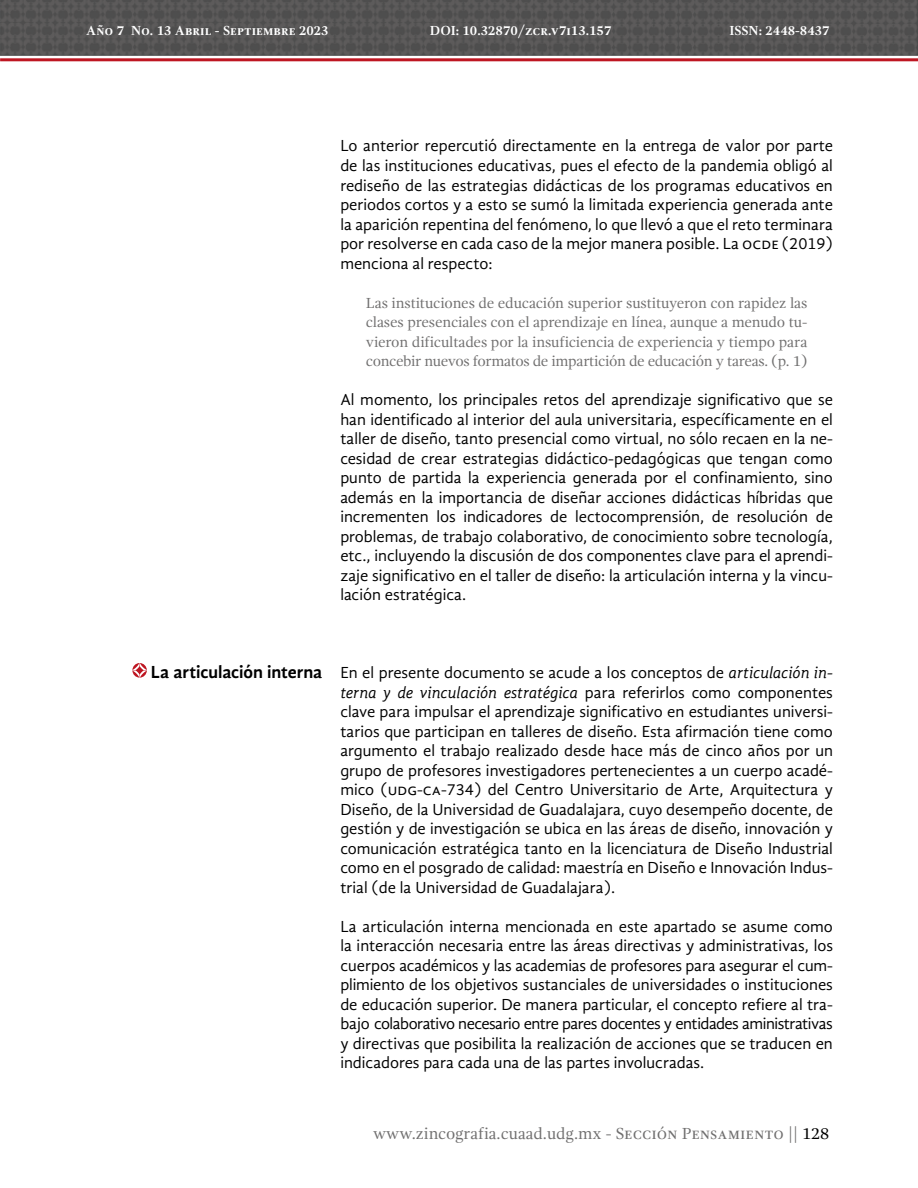
<style>
.page{position:relative;width:918px;height:1188px;background:#fff}
.page>*{position:absolute;margin:0;border:0;box-sizing:border-box;transform-origin:0 0}
.t1{font:700 18px "Gandhi Sans";letter-spacing:-.005em;color:#000}
.t2{font:16.5px/19.5px "Gandhi Sans";color:#000;text-align:justify}
.t3{font:16.5px "Gandhi Serif";color:#706f6f}
.t4{font:15px/19.5px "Gandhi Serif";letter-spacing:-.01em;color:#706f6f;text-align:justify}
.t5{font:700 13.5px "Gandhi Serif";color:#fff}
.s1{font-style:italic}
.s2{color:#000}
</style>
<div class="page">
<div style="left:0;top:0;width:918px;height:56px;background:#565554"></div>
<hr style="left:0;top:58px;width:918px;height:3px;background:#be1622">
<svg style="left:132px;top:663px;width:15px;height:15px"></svg>
<p class="t5" style="left:86px;top:23px;width:244px">Año 7 No. 13 Abril - Septiembre 2023</p>
<p class="t5" style="left:430px;top:23px;width:183px">DOI: 10.32870/zcr.v7i13.157</p>
<p class="t5" style="left:730px;top:23px;width:102px">ISSN: 2448-8437</p>
<p class="t2" style="left:340px;top:136px;width:494px">Lo anterior repercutió directamente en la entrega de valor por parte de las instituciones educativas, pues el efecto de la pandemia obligó al rediseño de las estrategias didácticas de los programas educativos en periodos cortos y a esto se sumó la limitada experiencia generada ante la aparición repentina del fenómeno, lo que llevó a que el reto terminara por resolverse en cada caso de la mejor manera posible. La ocde (2019) menciona al respecto:</p>
<p class="t4" style="left:366px;top:293px;width:443px">Las instituciones de educación superior sustituyeron con rapidez las clases presenciales con el aprendizaje en línea, aunque a menudo tu&shy;vieron dificultades por la insuficiencia de experiencia y tiempo para concebir nuevos formatos de impartición de educación y tareas. (p. 1)</p>
<p class="t2" style="left:340px;top:390px;width:494px">Al momento, los principales retos del aprendizaje significativo que se han identificado al interior del aula universitaria, específicamente en el taller de diseño, tanto presencial como virtual, no sólo recaen en la ne&shy;cesidad de crear estrategias didáctico-pedagógicas que tengan como punto de partida la experiencia generada por el confinamiento, sino además en la importancia de diseñar acciones didácticas híbridas que incrementen los indicadores de lectocomprensión, de resolución de problemas, de trabajo colaborativo, de conocimiento sobre tecnología, etc., incluyendo la discusión de dos componentes clave para el aprendi&shy;zaje significativo en el taller de diseño: la articulación interna y la vincu&shy;lación estratégica.</p>
<p class="t1" style="left:151px;top:661px;width:173px">La articulación interna</p>
<p class="t2" style="left:340px;top:663px;width:494px">En el presente documento se acude a los conceptos de <span class="s1">articulación in&shy;terna y de vinculación estratégica</span> para referirlos como componentes clave para impulsar el aprendizaje significativo en estudiantes universi&shy;tarios que participan en talleres de diseño. Esta afirmación tiene como argumento el trabajo realizado desde hace más de cinco años por un grupo de profesores investigadores pertenecientes a un cuerpo acadé&shy;mico (udg-ca-734) del Centro Universitario de Arte, Arquitectura y Diseño, de la Universidad de Guadalajara, cuyo desempeño docente, de gestión y de investigación se ubica en las áreas de diseño, innovación y comunicación estratégica tanto en la licenciatura de Diseño Industrial como en el posgrado de calidad: maestría en Diseño e Innovación Indus&shy;trial (de la Universidad de Guadalajara).</p>
<p class="t2" style="left:340px;top:916px;width:494px">La articulación interna mencionada en este apartado se asume como la interacción necesaria entre las áreas directivas y administrativas, los cuerpos académicos y las academias de profesores para asegurar el cum&shy;plimiento de los objetivos sustanciales de universidades o instituciones de educación superior. De manera particular, el concepto refiere al tra&shy;bajo colaborativo necesario entre pares docentes y entidades aministrativas y directivas que posibilita la realización de acciones que se traducen en indicadores para cada una de las partes involucradas.</p>
<p class="t3" style="left:373px;top:1124px;width:458px">www.zincografia.cuaad.udg.mx - Sección Pensamiento || <span class="s2">128</span></p>
</div>
